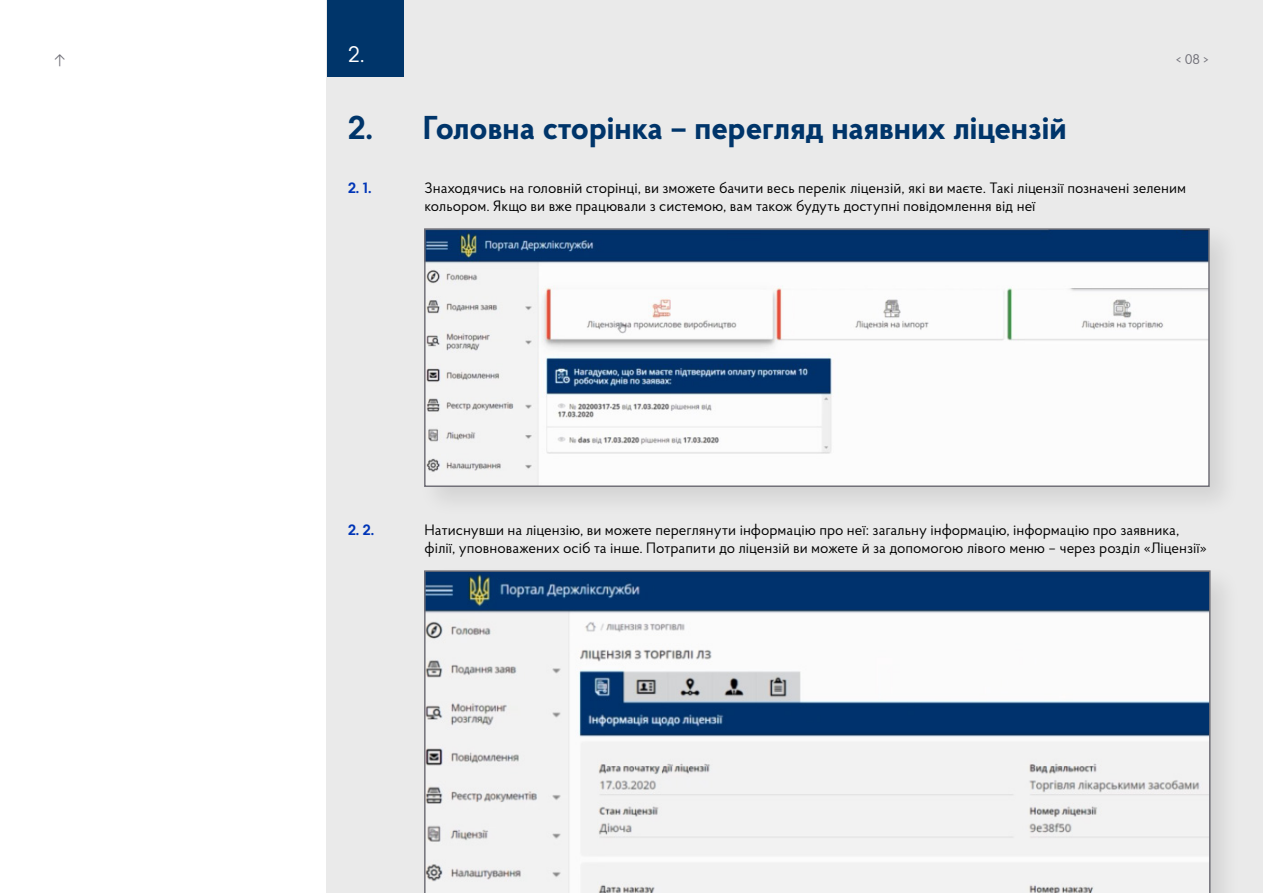
<style>
.page{position:relative;width:1263px;height:893px;background:#fff}
.page>*{position:absolute;margin:0;border:0;box-sizing:border-box;transform-origin:0 0}
.t1{font:700 33px "Proba Pro";color:#00356a}
.t2{font:22.65px "Proba Pro";color:#fff}
.t3{font:15px/18px "Proba Pro";color:#000}
.t4{font:700 15px "Proba Pro";color:#0035b7}
.t5{font:13.95px "Proba Pro";color:#717078}
</style>
<div class="page">
<div style="left:327px;top:0;width:936px;height:893px;background:#eaeaea"></div>
<div style="left:327px;top:0;width:77px;height:77px;background:#00356a"></div>
<div style="left:417px;top:221px;width:824px;height:297px;background:#000;opacity:.1"></div>
<img style="left:427px;top:231px;width:780px;height:253px">
<div style="left:424px;top:228px;width:786px;height:259px;border:2px solid #717078"></div>
<div style="left:417px;top:563px;width:825px;height:330px;background:#000;opacity:.1"></div>
<svg style="left:424px;top:570px;width:786px;height:323px"></svg>
<p class="t5" style="left:54px;top:50px;width:13px">↑</p>
<h2 class="t2" style="left:348px;top:39px;width:18px">2.</h2>
<p class="t5" style="left:1176px;top:50px;width:35px">&lt; 08 &gt;</p>
<h1 class="t1" style="left:348px;top:105px;width:720px">2. Головна сторінка – перегляд наявних ліцензій</h1>
<p class="t4" style="left:348px;top:178px;width:25px">2. 1.</p>
<p class="t3" style="left:425px;top:178px;width:763px">Знаходячись на головній сторінці, ви зможете бачити весь перелік ліцензій, які ви маєте. Такі ліцензії позначені зеленим кольором. Якщо ви вже працювали з системою, вам також будуть доступні повідомлення від неї</p>
<p class="t4" style="left:348px;top:520px;width:28px">2. 2.</p>
<p class="t3" style="left:425px;top:520px;width:784px">Натиснувши на ліцензію, ви можете переглянути інформацію про неї: загальну інформацію, інформацію про заявника, філії, уповноважених осіб та інше. Потрапити до ліцензій ви можете й за допомогою лівого меню – через розділ «Ліцензії»</p>
</div>
